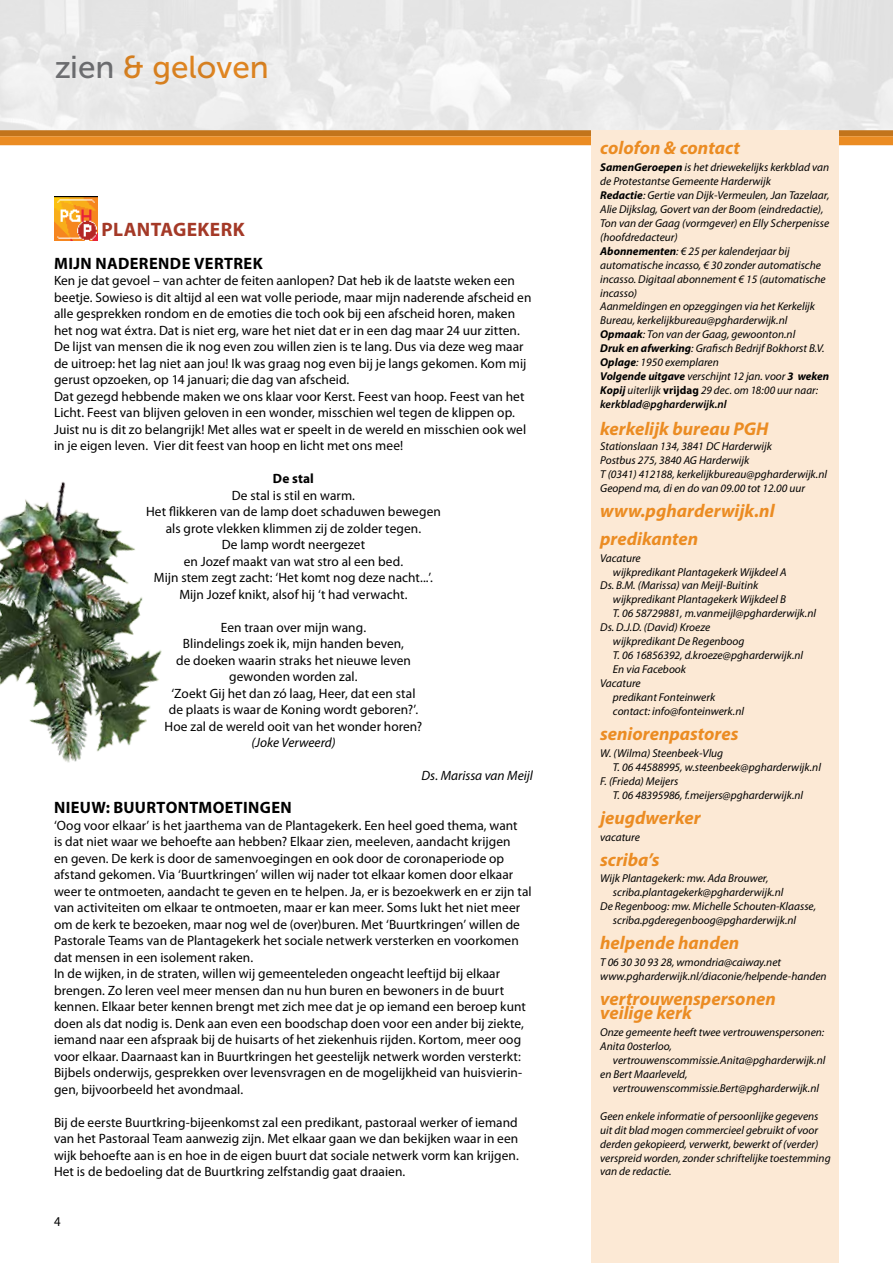
<style>
.page{position:relative;width:893px;height:1263px;background:#fff}
.page>*{position:absolute;margin:0;border:0;box-sizing:border-box;transform-origin:0 0}
.t1{font:31.5px "Museo Sans 500";color:#eb8c23}
.t2{font:700 19.5px "Myriad Pro";letter-spacing:.02em;color:#a43927}
.t3{font:italic 700 18.6px/27.9px "Myriad Pro";color:#eb8c23}
.t4{font:700 16.5px "Myriad Pro";letter-spacing:.025em;color:#000}
.t5{font:13.5px/16.5px "Myriad Pro";letter-spacing:.005em;color:#000}
.t6{font:italic 13.5px "Myriad Pro";color:#000}
.t7{font:700 13.5px "Myriad Pro";color:#000}
.t8{font:13.5px "Myriad Pro";letter-spacing:.005em;color:#000;scale:.95 1}
.t9{font:italic 11.4px/14px "Myriad Pro";color:#000}
.s1{color:#77787b}
.s2{font-weight:700}
.s3{font-weight:700;font-style:normal}
.s4{font-weight:600}
</style>
<div class="page">
<div style="left:0;top:130px;width:893px;height:6px;background:#c2741b"></div>
<div style="left:0;top:136px;width:893px;height:9px;background:#eb8c23"></div>
<img style="left:54px;top:197px;width:43px;height:43px">
<div style="left:592px;top:130px;width:247px;height:1133px;background:#fce9d5"></div>
<img style="left:0;top:482px;width:162px;height:281px">
<h1 class="t1" style="left:54px;top:50px;width:216px"><span class="s1">zien</span> &amp; geloven</h1>
<h2 class="t2" style="left:102px;top:216px;width:145px">PLANTAGEKERK</h2>
<p class="t4" style="left:54px;top:252px;width:210px">MIJN NADERENDE VERTREK</p>
<p class="t5" style="left:54px;top:272px;width:479px">Ken je dat gevoel – van achter de feiten aanlopen? Dat heb ik de laatste weken een beetje. Sowieso is dit altijd al een wat volle periode, maar mijn naderende afscheid en alle gesprekken rondom en de emoties die toch ook bij een afscheid horen, maken het nog wat éxtra. Dat is niet erg, ware het niet dat er in een dag maar 24 uur zitten.<br>De lijst van mensen die ik nog even zou willen zien is te lang. Dus via deze weg maar de uitroep: het lag niet aan jou! Ik was graag nog even bij je langs gekomen. Kom mij gerust opzoeken, op 14 januari; die dag van afscheid.<br>Dat gezegd hebbende maken we ons klaar voor Kerst. Feest van hoop. Feest van het Licht. Feest van blijven geloven in een wonder, misschien wel tegen de klippen op.<br>Juist nu is dit zo belangrijk! Met alles wat er speelt in de wereld en misschien ook wel in je eigen leven. Vier dit feest van hoop en licht met ons mee!</p>
<p class="t7" style="left:273px;top:470px;width:43px">DE STAL</p>
<p class="t5" style="left:146px;top:486px;width:296px;text-align:center">De stal is stil en warm.<br>Het flikkeren van de lamp doet schaduwen bewegen als grote vlekken klimmen zij de zolder tegen.<br>De lamp wordt neergezet<br>en Jozef maakt van wat stro al een bed.<br>Mijn stem zegt zacht: ‘Het komt nog deze nacht...’.<br>Mijn Jozef knikt, alsof hij ‘t had verwacht.</p>
<p class="t5" style="left:165px;top:618px;width:259px;text-align:center">Een traan over mijn wang.<br>Blindelings zoek ik, mijn handen beven,<br>de doeken waarin straks het nieuwe leven gewonden worden zal.<br>‘Zoekt Gij het dan zó laag, Heer, dat een stal de plaats is waar de Koning wordt geboren?’.<br>Hoe zal de wereld ooit van het wonder horen?</p>
<p class="t6" style="left:251px;top:734px;width:86px">(Joke Verweerd)</p>
<p class="t6" style="left:422px;top:767px;width:113px">Ds. Marissa van Meijl</p>
<p class="t4" style="left:54px;top:797px;width:239px">NIEUW: BUURTONTMOETINGEN</p>
<p class="t5" style="left:54px;top:817px;width:479px">‘Oog voor elkaar’ is het jaarthema van de Plantagekerk. Een heel goed thema, want<br>is dat niet waar we behoefte aan hebben? Elkaar zien, meeleven, aandacht krijgen<br>en geven. De kerk is door de samenvoegingen en ook door de coronaperiode op afstand gekomen. Via ‘Buurtkringen’ willen wij nader tot elkaar komen door elkaar weer te ontmoeten, aandacht te geven en te helpen. Ja, er is bezoekwerk en er zijn tal van activiteiten om elkaar te ontmoeten, maar er kan meer. Soms lukt het niet meer om de kerk te bezoeken, maar nog wel de (over)buren. Met ‘Buurtkringen’ willen de Pastorale Teams van de Plantagekerk het sociale netwerk versterken en voorkomen dat mensen in een isolement raken.<br>In de wijken, in de straten, willen wij gemeenteleden ongeacht leeftijd bij elkaar brengen. Zo leren veel meer mensen dan nu hun buren en bewoners in de buurt kennen. Elkaar beter kennen brengt met zich mee dat je op iemand een beroep kunt doen als dat nodig is. Denk aan even een boodschap doen voor een ander bij ziekte, iemand naar een afspraak bij de huisarts of het ziekenhuis rijden. Kortom, meer oog voor elkaar. Daarnaast kan in Buurtkringen het geestelijk netwerk worden versterkt:<br>Bijbels onderwijs, gesprekken over levensvragen en de mogelijkheid van huisvierin&shy;gen, bijvoorbeeld het avondmaal.</p>
<p class="t5" style="left:54px;top:1114px;width:466px;text-align:justify">Bij de eerste Buurtkring-bijeenkomst zal een predikant, pastoraal werker of iemand van het Pastoraal Team aanwezig zijn. Met elkaar gaan we dan bekijken waar in een wijk behoefte aan is en hoe in de eigen buurt dat sociale netwerk vorm kan krijgen.<br>Het is de bedoeling dat de Buurtkring zelfstandig gaat draaien.</p>
<p class="t8" style="left:54px;top:1213px;width:8px">4</p>
<h3 class="t3" style="left:600px;top:133px;width:141px">colofon &amp; contact</h3>
<p class="t9" style="left:600px;top:160px;width:231px"><span class="s2">SamenGeroepen</span> is het driewekelijks kerkblad van de Protestantse Gemeente Harderwijk<br><span class="s2">Redactie</span>: Gertie van Dijk-Vermeulen, Jan Tazelaar, Alie Dijkslag, Govert van der Boom (eindredactie), Ton van der Gaag (vormgever) en Elly Scherpenisse (hoofdredacteur)<br><span class="s2">Abonnementen</span>: € 25 per kalenderjaar bij automatische incasso, € 30 zonder automatische incasso. Digitaal abonnement € 15 (automatische incasso)<br>Aanmeldingen en opzeggingen via het Kerkelijk Bureau, kerkelijkbureau@pgharderwijk.nl <span class="s2">Opmaak</span>: Ton van der Gaag, gewoonton.nl<br><span class="s2">Druk en afwerking</span>: Grafisch Bedrijf Bokhorst B.V.<br><span class="s2">Oplage</span>: 1950 exemplaren<br><span class="s2">Volgende uitgave</span> verschijnt 12 jan. voor <span class="s2">3 weken Kopij</span> uiterlijk <span class="s3">VRIJDAG</span> 29 dec. om 18:00 uur naar: <span class="s4">kerkblad@pgharderwijk.nl</span></p>
<h3 class="t3" style="left:600px;top:414px;width:170px">kerkelijk bureau PGH</h3>
<p class="t9" style="left:600px;top:439px;width:228px">Stationslaan 134, 3841 DC Harderwijk<br>Postbus 275, 3840 AG Harderwijk<br>T (0341) 412188, kerkelijkbureau@pgharderwijk.nl Geopend ma, di en do van 09.00 tot 12.00 uur</p>
<h3 class="t3" style="left:600px;top:496px;width:176px">www.pgharderwijk.nl predikanten</h3>
<p class="t9" style="left:600px;top:551px;width:42px">Vacature</p>
<p class="t9" style="left:613px;top:564px;width:175px">wijkpredikant Plantagekerk Wijkdeel A</p>
<p class="t9" style="left:600px;top:578px;width:160px">Ds. B.M. (Marissa) van Meijl-Buitink</p>
<p class="t9" style="left:613px;top:592px;width:175px">wijkpredikant Plantagekerk Wijkdeel B</p>
<p class="t9" style="left:613px;top:606px;width:205px">T. 06 58729881, m.vanmeijl@pgharderwijk.nl</p>
<p class="t9" style="left:600px;top:620px;width:112px">Ds. D.J.D. (David) Kroeze</p>
<p class="t9" style="left:613px;top:634px;width:133px">wijkpredikant De Regenboog</p>
<p class="t9" style="left:613px;top:648px;width:192px">T. 06 16856392, d.kroeze@pgharderwijk.nl</p>
<p class="t9" style="left:613px;top:662px;width:75px">En via Facebook</p>
<p class="t9" style="left:600px;top:676px;width:42px">Vacature</p>
<p class="t9" style="left:613px;top:690px;width:104px">predikant Fonteinwerk</p>
<p class="t9" style="left:613px;top:704px;width:133px">contact: info@fonteinwerk.nl</p>
<h3 class="t3" style="left:600px;top:719px;width:140px">seniorenpastores</h3>
<p class="t9" style="left:600px;top:746px;width:125px">W. (Wilma) Steenbeek-Vlug</p>
<p class="t9" style="left:613px;top:760px;width:209px">T. 06 44588995, w.steenbeek@pgharderwijk.nl</p>
<p class="t9" style="left:600px;top:774px;width:80px">F. (Frieda) Meijers</p>
<p class="t9" style="left:613px;top:788px;width:192px">T. 06 48395986, f.meijers@pgharderwijk.nl</p>
<h3 class="t3" style="left:600px;top:803px;width:102px">jeugdwerker</h3>
<p class="t9" style="left:600px;top:830px;width:41px">vacature</p>
<h3 class="t3" style="left:600px;top:845px;width:61px">scriba’s</h3>
<p class="t9" style="left:600px;top:871px;width:170px">Wijk Plantagekerk: mw. Ada Brouwer,</p>
<p class="t9" style="left:613px;top:885px;width:172px">scriba.plantagekerk@pgharderwijk.nl</p>
<p class="t9" style="left:600px;top:899px;width:217px">De Regenboog: mw. Michelle Schouten-Klaasse,</p>
<p class="t9" style="left:613px;top:913px;width:185px">scriba.pgderegenboog@pgharderwijk.nl</p>
<h3 class="t3" style="left:600px;top:928px;width:141px">helpende handen</h3>
<p class="t9" style="left:600px;top:955px;width:228px">T 06 30 30 93 28, wmondria@caiway.net www.pgharderwijk.nl/diaconie/helpende-handen</p>
<h3 class="t3" style="left:600px;top:991px;width:177px;line-height:14px">vertrouwenspersonen veilige kerk</h3>
<p class="t9" style="left:600px;top:1025px;width:226px">Onze gemeente heeft twee vertrouwenspersonen:<br>Anita 0osterloo,</p>
<p class="t9" style="left:600px;top:1053px;width:227px;text-indent:13px">vertrouwenscommissie.Anita@pgharderwijk.nl en Bert Maarleveld,</p>
<p class="t9" style="left:613px;top:1081px;width:208px">vertrouwenscommissie.Bert@pgharderwijk.nl</p>
<p class="t9" style="left:600px;top:1109px;width:232px">Geen enkele informatie of persoonlijke gegevens uit dit blad mogen commercieel gebruikt of voor derden gekopieerd, verwerkt, bewerkt of (verder) verspreid worden, zonder schriftelijke toestemming van de redactie.</p>
</div>
